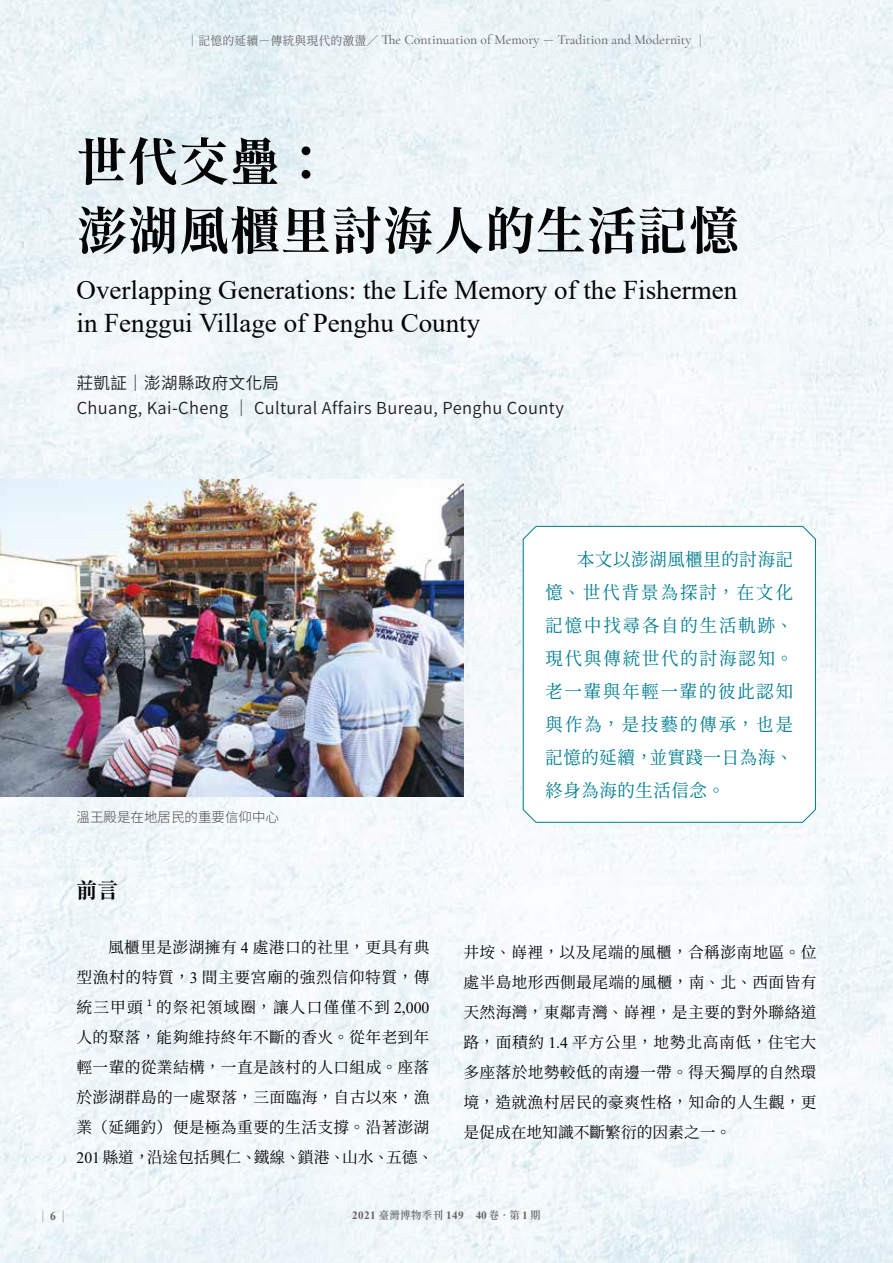
<style>
.page{position:relative;width:893px;height:1263px;background:#fff}
.page>*{position:absolute;margin:0;border:0;box-sizing:border-box;transform-origin:0 0}
.t1{font:700 51px/69px "Gen Ryu Min TW";color:#050505}
.t2{font:27px/33px "Times New Roman";color:#050505}
.t3{font:700 21px "Gen Ryu Min TW";color:#050505}
.t4{font:18px/33px "Gen Ryu Min TW";letter-spacing:.065em;color:#007d8f;text-align:justify}
.t5{font:16.5px/25.5px "Source Han Sans TC";letter-spacing:.025em;color:#050505}
.t6{font:15.75px/30px "Source Han Serif TC";letter-spacing:.02em;color:#050505;text-align:justify}
.t7{font:500 13.8px "Cormorant Garamond";color:#666464}
.t8{font:300 13.5px "Source Han Sans TC";color:#4c4948}
.t9{font:12px "Source Han Serif TC";color:#666464;scale:.8 1}
.t10{font:700 11.25px "Times New Roman";letter-spacing:.03em;color:#666464}
.t11{font:8.7px "Source Han Sans TC";color:#050505}
.s1{font-family:"Gen Ryu Min TW";font-weight:400;font-size:12px}
.s2{font-family:"Times New Roman"}
.s3{font-family:"Times New Roman";font-weight:700}
.s4{font-family:"Gen Ryu Min TW";font-weight:600;font-size:10.5px}
</style>
<div class="page">
<img style="left:0;top:0;width:893px;height:1263px">
<svg style="left:522px;top:525px;width:294px;height:298px"></svg>
<img style="left:0;top:479px;width:463px;height:318px">
<p class="t7" style="left:186px;top:32px;width:521px"><span class="s1">｜記憶的延續－傳統與現代的激盪／</span> The Continuation of Memory <span class="s1">－</span> Tradition and Modernity <span class="s1">｜</span></p>
<h1 class="t1" style="left:77px;top:128px;width:664px">世代交疊：<br>澎湖風櫃里討海人的生活記憶</h1>
<h2 class="t2" style="left:77px;top:273px;width:662px">Overlapping Generations: the Life Memory of the Fishermen in Fenggui Village of Penghu County</h2>
<p class="t5" style="left:77px;top:370px;width:489px">莊凱証｜澎湖縣政府文化局<br>Chuang, Kai-Cheng ｜ Cultural Affairs Bureau, Penghu County</p>
<p class="t8" style="left:77px;top:809px;width:204px">溫王殿是在地居民的重要信仰中心</p>
<h3 class="t3" style="left:77px;top:878px;width:44px">前言</h3>
<p class="t6" style="left:77px;top:933px;width:354px;text-indent:32px">風櫃里是澎湖擁有 <span class="s2">4</span> 處港口的社里，更具有典型漁村的特質，<span class="s2">3</span> 間主要宮廟的強烈信仰特質，傳統三甲頭</p>
<p class="t11" style="left:147px;top:997px;width:6px">1</p>
<p class="t6" style="left:77px;top:993px;width:358px;text-align:left;text-indent:80px">的祭祀領域圈，讓人口僅僅不到 <span class="s2">2,000</span>人的聚落，能夠維持終年不斷的香火。從年老到年輕一輩的從業結構，一直是該村的人口組成。座落於澎湖群島的一處聚落，三面臨海，自古以來，漁業（延繩釣）便是極為重要的生活支撐。沿著澎湖<br><span class="s2">201</span>縣道，沿途包括興仁、鐵線、鎖港、山水、五德、</p>
<p class="t4" style="left:545px;top:543px;width:250px;text-indent:32px">本文以澎湖風櫃里的討海記憶、世代背景為探討，在文化記憶中找尋各自的生活軌跡、現代與傳統世代的討海認知。老一輩與年輕一輩的彼此認知與作為，是技藝的傳承，也是記憶的延續，並實踐一日為海、終身為海的生活信念。</p>
<p class="t6" style="left:463px;top:937px;width:355px">井垵、嵵裡，以及尾端的風櫃，合稱澎南地區。位處半島地形西側最尾端的風櫃，南、北、西面皆有天然海灣，東鄰青灣、嵵裡，是主要的對外聯絡道路，面積約 <span class="s2">1.4</span> 平方公里，地勢北高南低，住宅大多座落於地勢較低的南邊一帶。得天獨厚的自然環境，造就漁村居民的豪爽性格，知命的人生觀，更是促成在地知識不斷繁衍的因素之一。</p>
<p class="t9" style="left:38px;top:1209px;width:39px">｜<span class="s3">6</span>｜</p>
<p class="t10" style="left:352px;top:1207px;width:190px">2021 <span class="s4">臺灣博物季刊</span> 149 40 <span class="s4">卷．第</span> 1 <span class="s4">期</span></p>
</div>
